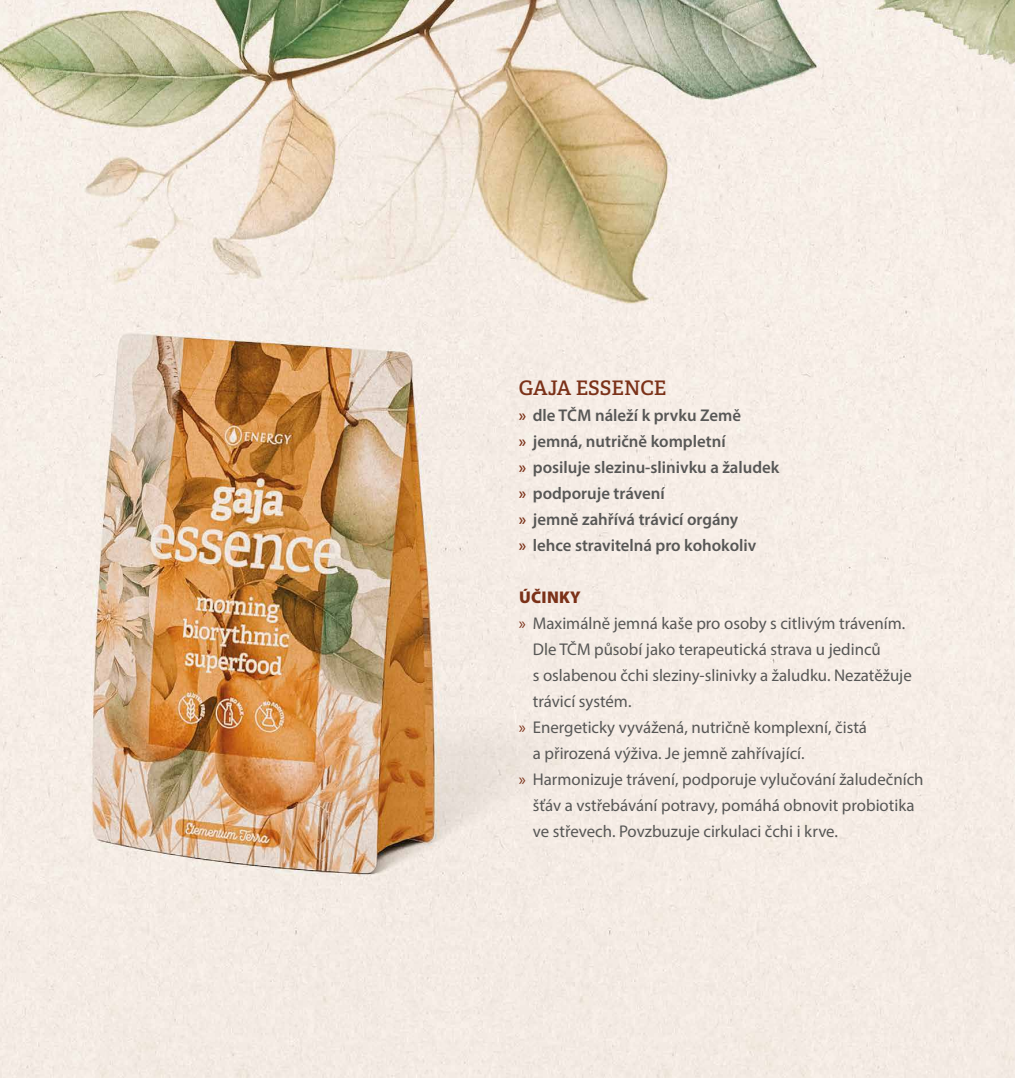
<style>
.page{position:relative;width:1015px;height:1078px;background:#fff}
.page>*{position:absolute;margin:0;border:0;box-sizing:border-box;transform-origin:0 0}
.t1{font:600 20px "Adelle Basic";color:#7b3118}
.t2{font:17px "Myriad Pro";color:#575756}
.t3{font:600 17px/26px "Myriad Pro";color:#575756}
.t4{font:900 17px "Myriad Pro";letter-spacing:.02em;color:#7b3118}
.s1{color:#7b3118}
</style>
<div class="page">
<img style="left:0;top:0;width:1015px;height:1077px">
<svg style="left:1008px;top:1076px;width:7px;height:2px"></svg>
<p class="t1" style="left:519px;top:375px;width:149px">GAJA ESSENCE</p>
<p class="t3" style="left:519px;top:401px;width:262px"><span class="s1">»</span> dle TČM náleží k prvku Země<br><span class="s1">»</span> jemná, nutričně kompletní<br><span class="s1">»</span> posiluje slezinu-slinivku a žaludek <span class="s1">»</span> podporuje trávení<br><span class="s1">»</span> jemně zahřívá trávicí orgány<br><span class="s1">»</span> lehce stravitelná pro kohokoliv</p>
<p class="t4" style="left:519px;top:585px;width:63px">ÚČINKY</p>
<p class="t2" style="left:519px;top:612px;width:388px"><span class="s1">»</span> Maximálně jemná kaše pro osoby s citlivým trávením.</p>
<p class="t2" style="left:533px;top:638px;width:349px">Dle TČM působí jako terapeutická strava u jedinců</p>
<p class="t2" style="left:533px;top:664px;width:380px">s oslabenou čchi sleziny-slinivky a žaludku. Nezatěžuje</p>
<p class="t2" style="left:533px;top:690px;width:100px">trávicí systém.</p>
<p class="t2" style="left:519px;top:716px;width:350px"><span class="s1">»</span> Energeticky vyvážená, nutričně komplexní, čistá</p>
<p class="t2" style="left:533px;top:742px;width:273px">a přirozená výživa. Je jemně zahřívající.</p>
<p class="t2" style="left:519px;top:768px;width:406px"><span class="s1">»</span> Harmonizuje trávení, podporuje vylučování žaludečních</p>
<p class="t2" style="left:533px;top:794px;width:383px">šťáv a vstřebávání potravy, pomáhá obnovit probiotika</p>
<p class="t2" style="left:533px;top:820px;width:307px">ve střevech. Povzbuzuje cirkulaci čchi i krve.</p>
</div>
